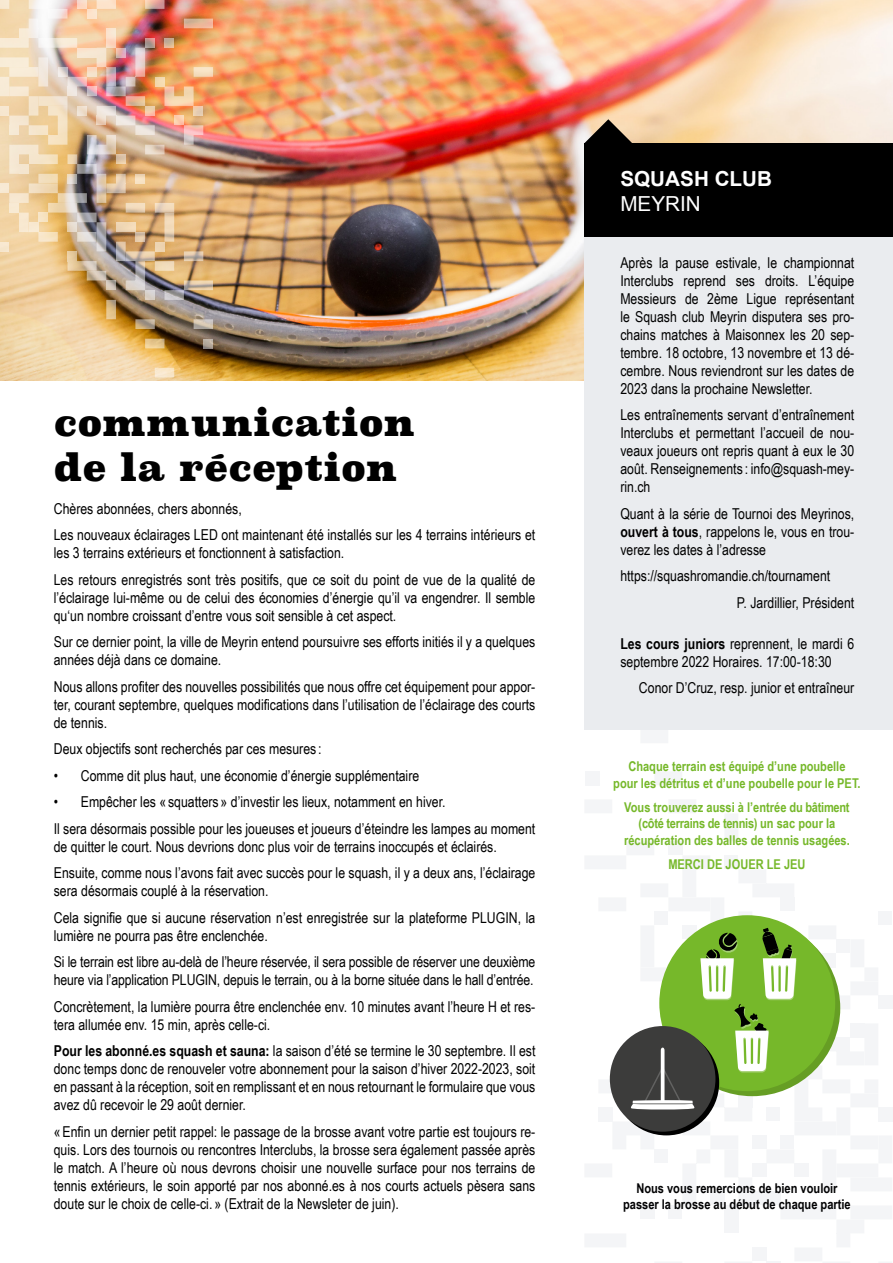
<style>
.page{position:relative;width:893px;height:1263px;background:#fff}
.page>*{position:absolute;margin:0;border:0;box-sizing:border-box;transform-origin:0 0}
.t1{font:900 37.5px/45px "Superclarendon";color:#000}
.t2{font:700 20.7px "Arial";color:#fff}
.t3{font:20.7px "Arial";color:#fff}
.t4{font:15px/18px "Arial Narrow";color:#000}
.t5{font:700 13.5px/16.2px "Arial Narrow";color:#76b82a;text-align:center}
.t6{font:700 13.5px/16.2px "Arial Narrow";color:#020203;text-align:center}
.s1{font-weight:700}
</style>
<div class="page">
<div style="left:585px;top:771px;width:14px;height:14px;background:#f4f5f7"></div>
<svg style="left:640px;top:729px;width:28px;height:14px"></svg>
<svg style="left:655px;top:772px;width:27px;height:13px"></svg>
<img style="left:0;top:0;width:893px;height:381px">
<div style="left:584px;top:237px;width:309px;height:492px;background:#eaecef"></div>
<svg style="left:203px;top:339px;width:10px;height:9px"></svg>
<svg style="left:155px;top:368px;width:19px;height:9px"></svg>
<svg style="left:145px;top:339px;width:19px;height:9px"></svg>
<svg style="left:584px;top:119px;width:48px;height:24px"></svg>
<div style="left:584px;top:143px;width:309px;height:94px;background:#000"></div>
<img style="left:0;top:0;width:213px;height:329px">
<svg style="left:585px;top:800px;width:308px;height:463px"></svg>
<h1 class="t1" style="left:54px;top:402px;width:363px">communication de la réception</h1>
<p class="t4" style="left:54px;top:494px;width:483px;line-height:26.5px">Chères abonnées, chers abonnés,<br>Les nouveaux éclairages LED ont maintenant été installés sur les 4 terrains intérieurs et</p>
<p class="t4" style="left:54px;top:539px;width:483px;line-height:26.5px">les 3 terrains extérieurs et fonctionnent à satisfaction.<br>Les retours enregistrés sont très positifs, que ce soit du point de vue de la qualité de</p>
<p class="t4" style="left:54px;top:588px;width:483px">l’éclairage lui-même ou de celui des économies d’énergie qu’il va engendrer. Il semble qu‘un nombre croissant d’entre vous soit sensible à cet aspect.</p>
<p class="t4" style="left:54px;top:632px;width:483px">Sur ce dernier point, la ville de Meyrin entend poursuivre ses efforts initiés il y a quelques années déjà dans ce domaine.</p>
<p class="t4" style="left:54px;top:677px;width:483px;text-align:justify">Nous allons profiter des nouvelles possibilités que nous offre cet équipement pour appor&shy;ter, courant septembre, quelques modifications dans l’utilisation de l’éclairage des courts de tennis.</p>
<p class="t4" style="left:54px;top:739px;width:269px">Deux objectifs sont recherchés par ces mesures :</p>
<p class="t4" style="left:54px;top:766px;width:367px">• Comme dit plus haut, une économie d’énergie supplémentaire</p>
<p class="t4" style="left:54px;top:788px;width:483px;line-height:26.5px">• Empêcher les « squatters » d’investir les lieux, notamment en hiver.<br>Il sera désormais possible pour les joueuses et joueurs d’éteindre les lampes au moment</p>
<p class="t4" style="left:54px;top:832px;width:483px;line-height:26.5px">de quitter le court. Nous devrions donc plus voir de terrains inoccupés et éclairés.<br>Ensuite, comme nous l’avons fait avec succès pour le squash, il y a deux ans, l’éclairage</p>
<p class="t4" style="left:54px;top:877px;width:483px;line-height:26.5px">sera désormais couplé à la réservation.<br>Cela signifie que si aucune réservation n’est enregistrée sur la plateforme PLUGIN, la</p>
<p class="t4" style="left:54px;top:921px;width:483px;line-height:26.5px">lumière ne pourra pas être enclenchée.<br>Si le terrain est libre au-delà de l’heure réservée, il sera possible de réserver une deuxième</p>
<p class="t4" style="left:54px;top:966px;width:483px;line-height:26.5px">heure via l’application PLUGIN, depuis le terrain, ou à la borne située dans le hall d’entrée.<br>Concrètement, la lumière pourra être enclenchée env. 10 minutes avant l’heure H et res-</p>
<p class="t4" style="left:54px;top:1010px;width:483px;line-height:26.5px">tera allumée env. 15 min, après celle-ci.<br><span class="s1">Pour les abonné.es squash et sauna:</span> la saison d’été se termine le 30 septembre. Il est</p>
<p class="t4" style="left:54px;top:1059px;width:483px;text-align:justify">donc temps donc de renouveler votre abonnement pour la saison d’hiver 2022-2023, soit en passant à la réception, soit en remplissant et en nous retournant le formulaire que vous avez dû recevoir le 29 août dernier.</p>
<p class="t4" style="left:54px;top:1122px;width:483px;text-align:justify">«Enfin un dernier petit rappel: le passage de la brosse avant votre partie est toujours re&shy;quis. Lors des tournois ou rencontres Interclubs, la brosse sera également passée après le match. A l’heure où nous devrons choisir une nouvelle surface pour nos terrains de tennis extérieurs, le soin apporté par nos abonné.es à nos courts actuels pèsera sans doute sur le choix de celle-ci. » (Extrait de la Newsleter de juin).</p>
<h2 class="t2" style="left:620px;top:165px;width:153px">SQUASH CLUB</h2>
<h2 class="t3" style="left:620px;top:190px;width:82px">MEYRIN</h2>
<p class="t4" style="left:620px;top:253px;width:235px;text-align:justify">Après la pause estivale, le championnat Interclubs reprend ses droits. L’équipe Messieurs de 2ème Ligue représentant le Squash club Meyrin disputera ses pro&shy;chains matches à Maisonnex les 20 sep&shy;tembre. 18 octobre, 13 novembre et 13 dé&shy;cembre. Nous reviendront sur les dates de 2023 dans la prochaine Newsletter.</p>
<p class="t4" style="left:620px;top:405px;width:235px;text-align:justify">Les entraînements servant d’entraînement Interclubs et permettant l’accueil de nou&shy;veaux joueurs ont repris quant à eux le 30 août. Renseignements : info@squash-mey&shy;rin.ch</p>
<p class="t4" style="left:620px;top:504px;width:235px;text-align:justify">Quant à la série de Tournoi des Meyrinos, <span class="s1">ouvert à tous</span>, rappelons le, vous en trou&shy;verez les dates à l’adresse</p>
<p class="t4" style="left:737px;top:562px;width:119px;line-height:26.5px;text-indent:-117px">https://squashromandie.ch/tournament<br>P. Jardillier, Président</p>
<p class="t4" style="left:620px;top:634px;width:235px"><span class="s1">Les cours juniors</span> reprennent, le mardi 6 septembre 2022 Horaires. 17:00-18:30</p>
<p class="t4" style="left:639px;top:678px;width:217px">Conor D’Cruz, resp. junior et entraîneur</p>
<p class="t5" style="left:613px;top:758px;width:249px">Chaque terrain est équipé d’une poubelle<br>pour les détritus et d’une poubelle pour le PET.</p>
<p class="t5" style="left:624px;top:799px;width:227px">Vous trouverez aussi à l’entrée du bâtiment (côté terrains de tennis) un sac pour la récupération des balles de tennis usagées.</p>
<p class="t5" style="left:668px;top:856px;width:139px">MERCI DE JOUER LE JEU</p>
<p class="t6" style="left:623px;top:1179px;width:229px">Nous vous remercions de bien vouloir passer la brosse au début de chaque partie</p>
</div>
